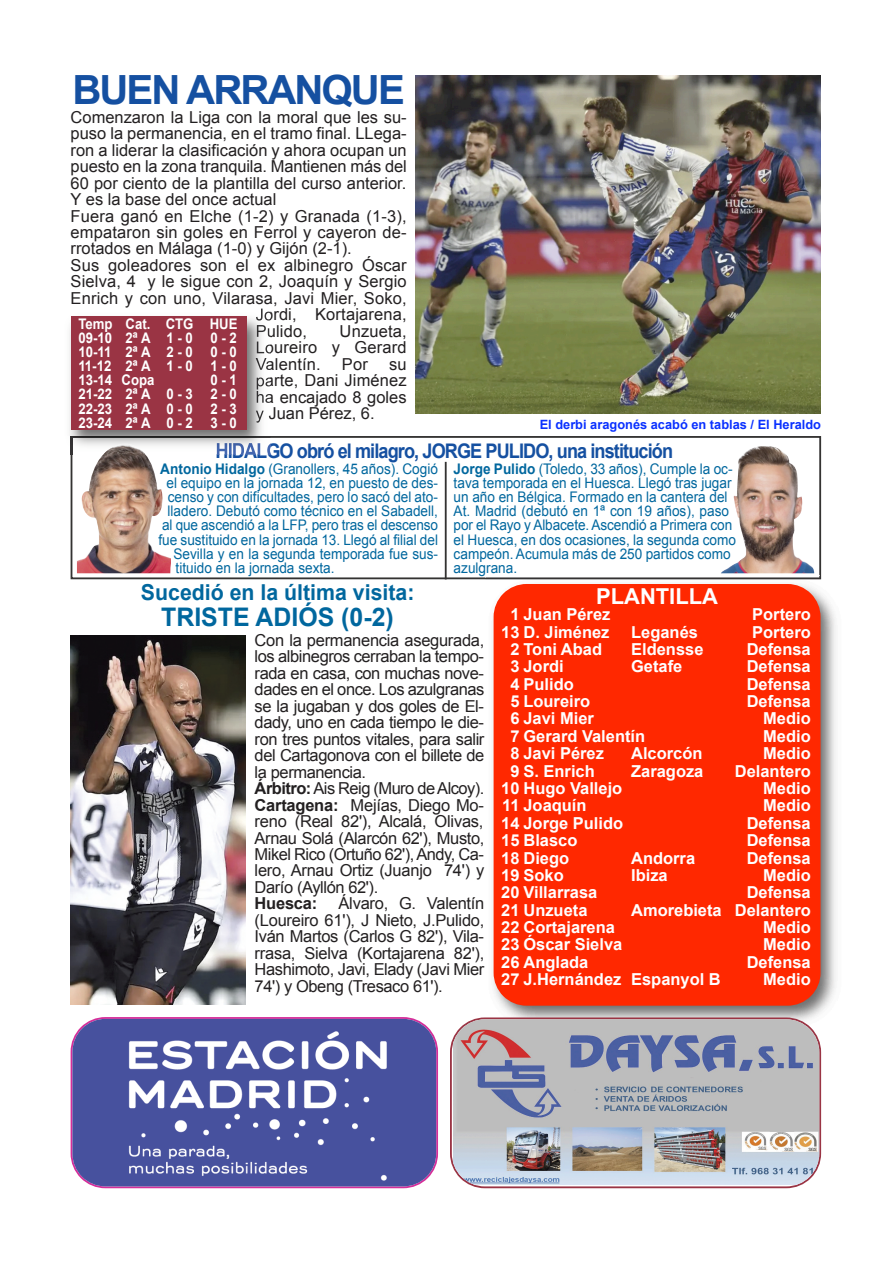
<style>
.page{position:relative;width:893px;height:1263px;background:#fff}
.page>*{position:absolute;margin:0;border:0;box-sizing:border-box;transform-origin:0 0}
.t1{font:700 40.2px "Arial";letter-spacing:-.05em;color:#1550a1}
.t2{font:700 25.65px "Arial";color:#00679e}
.t3{font:700 21.9px "Arial";color:#00679e}
.t4{font:700 21.9px "Arial";color:#fff}
.t5{font:700 20.1px "Arial";letter-spacing:-.05em;color:#1550a1;scale:.9 1}
.t6{font:16.5px/16.5px "Arial";letter-spacing:-.005em;color:#232021;text-align:justify}
.t7{font:700 16.5px "Arial";color:#fff}
.t8{font:16.5px/16.5px "Arial";letter-spacing:-.025em;color:#232021}
.t9{font:700 16.5px "Arial";letter-spacing:-.015em;color:#232021}
.t10{font:14.7px/14.2px "Arial";color:#00679e;scale:.93 1}
.t11{font:700 14.7px/14.1px "Arial";color:#fff;text-align:justify;scale:.9 1}
.t12{font:700 12.75px "Arial";color:#0a31ff}
.s1{font-weight:700}
</style>
<div class="page">
<img style="left:71px;top:636px;width:174px;height:368px">
<div style="left:71px;top:436px;width:750px;height:143px;border:2px solid #343332"></div>
<img style="left:77px;top:454px;width:93px;height:119px">
<img style="left:721px;top:446px;width:93px;height:127px">
<img style="left:416px;top:76px;width:404px;height:337px">
<img style="left:485px;top:576px;width:351px;height:441px">
<img style="left:485px;top:576px;width:336px;height:3px">
<img style="left:485px;top:576px;width:31px;height:1px">
<div style="left:493px;top:584px;width:327px;height:422px;background:#ff2800"></div>
<svg style="left:444px;top:461px;width:3px;height:119px"></svg>
<img style="left:69px;top:308px;width:202px;height:146px">
<img style="left:256px;top:309px;width:15px;height:14px">
<img style="left:257px;top:325px;width:14px;height:14px">
<img style="left:256px;top:341px;width:15px;height:29px">
<img style="left:257px;top:374px;width:14px;height:29px">
<img style="left:256px;top:407px;width:15px;height:16px">
<img style="left:72px;top:437px;width:199px;height:1px">
<svg style="left:71px;top:437px;width:1px;height:17px"></svg>
<img style="left:217px;top:443px;width:54px;height:11px">
<img style="left:103px;top:444px;width:42px;height:10px">
<div style="left:71px;top:316px;width:175px;height:114px;background:#9a3444"></div>
<svg style="left:71px;top:1017px;width:367px;height:171px"></svg>
<img style="left:73px;top:1019px;width:363px;height:167px">
<svg style="left:450px;top:1017px;width:371px;height:171px"></svg>
<img style="left:453px;top:1019px;width:366px;height:166px">
<h1 class="t1" style="left:72px;top:68px;width:334px">BUEN ARRANQUE</h1>
<p class="t6" style="left:71px;top:109px;width:337px">Comenzaron la Liga con la moral que les su-</p>
<p class="t6" style="left:71px;top:125px;width:337px">puso la permanencia, en el tramo final. LLega-</p>
<p class="t6" style="left:71px;top:142px;width:337px">ron a liderar la clasificación y ahora ocupan un</p>
<p class="t6" style="left:71px;top:158px;width:337px">puesto en la zona tranquila. Mantienen más del</p>
<p class="t6" style="left:71px;top:175px;width:337px">60 por ciento de la plantilla del curso anterior.</p>
<p class="t6" style="left:71px;top:191px;width:207px">Y es la base del once actual</p>
<p class="t6" style="left:71px;top:208px;width:337px">Fuera ganó en Elche (1-2) y Granada (1-3),</p>
<p class="t6" style="left:71px;top:224px;width:337px">empataron sin goles en Ferrol y cayeron de-</p>
<p class="t6" style="left:71px;top:241px;width:282px">rrotados en Málaga (1-0) y Gijón (2-1).</p>
<p class="t6" style="left:71px;top:257px;width:337px">Sus goleadores son el ex albinegro Óscar</p>
<p class="t6" style="left:71px;top:273px;width:337px">Sielva, 4 y le sigue con 2, Joaquín y Sergio</p>
<p class="t6" style="left:71px;top:290px;width:337px">Enrich y con uno, Vilarasa, Javi Mier, Soko,</p>
<p class="t6" style="left:255px;top:306px;width:153px">Jordi, Kortajarena,</p>
<p class="t6" style="left:255px;top:323px;width:53px">Pulido,</p>
<p class="t11" style="left:78px;top:317px;width:178px">Temp Cat. CTG HUE 09-10 2ª A 1 - 0 0 - 2<br>10-11 2ª A 2 - 0 0 - 0<br>11-12 2ª A 1 - 0 1 - 0<br>13-14 Copa</p>
<p class="t6" style="left:255px;top:323px;width:153px;text-indent:84px">Unzueta, Loureiro y Gerard Valentín.</p>
<p class="t6" style="left:342px;top:356px;width:27px">Por</p>
<p class="t6" style="left:255px;top:356px;width:153px;text-indent:133px">su parte, Dani Jiménez ha encajado 8 goles y Juan Pérez, 6.</p>
<p class="t11" style="left:78px;top:373px;width:178px;text-indent:132px">0 - 1<br>21-22 2ª A 0 - 3 2 - 0<br>22-23 2ª A 0 - 0 2 - 3<br>23-24 2ª A 0 - 2 3 - 0</p>
<p class="t12" style="left:539px;top:418px;width:283px">El derbi aragonés acabó en tablas / El Heraldo</p>
<p class="t5" style="left:215px;top:439px;width:510px">HIDALGO obró el milagro, JORGE PULIDO, una institución</p>
<p class="t10" style="left:160px;top:461px;width:300px"><span class="s1">Antonio Hidalgo</span> (Granollers, 45 años). Cogió</p>
<p class="t10" style="left:166px;top:476px;width:293px">el equipo en la jornada 12, en puesto de des-</p>
<p class="t10" style="left:168px;top:490px;width:292px">censo y con dificultades, pero lo sacó del ato-</p>
<p class="t10" style="left:168px;top:504px;width:292px">lladero. Debutó como técnico en el Sabadell,</p>
<p class="t10" style="left:162px;top:518px;width:298px">al que ascendió a la LFP, pero tras el descenso</p>
<p class="t10" style="left:158px;top:532px;width:302px">fue sustituido en la jornada 13. Llegó al filial del</p>
<p class="t10" style="left:173px;top:546px;width:286px">Sevilla y en la segunda temporada fue sus-</p>
<p class="t10" style="left:176px;top:561px;width:172px">tituido en la jornada sexta.</p>
<p class="t10" style="left:453px;top:461px;width:305px"><span class="s1">Jorge Pulido</span> (Toledo, 33 años), Cumple la oc&shy;tava temporada en el Huesca. Llegó tras jugar un año en Bélgica. Formado en la cantera del At. Madrid (debutó en 1ª con 19 años), paso por el Rayo y Albacete. Ascendió a Primera con el Huesca, en dos ocasiones, la segunda como campeón. Acumula más de 250 partidos como azulgrana.</p>
<h3 class="t3" style="left:141px;top:580px;width:275px">Sucedió en la última visita:</h3>
<h2 class="t2" style="left:161px;top:602px;width:234px">TRISTE ADIÓS (0-2)</h2>
<p class="t8" style="left:255px;top:632px;width:231px">Con la permanencia asegurada, los albinegros cerraban la tempo&shy;rada en casa, con muchas nove&shy;dades en el once. Los azulgranas se la jugaban y dos goles de El&shy;dady, uno en cada tiempo le die&shy;ron tres puntos vitales, para salir del Cartagonova con el billete de la permanencia.<br><span class="s1">Árbitro:</span> Ais Reig (Muro de Alcoy).<br><span class="s1">Cartagena:</span> Mejías, Diego Mo&shy;reno (Real 82'), Alcalá, Olivas,<br>Arnau Solá (Alarcón 62'), Musto,<br>Mikel Rico (Ortuño 62'), Andy, Ca&shy;lero, Arnau Ortiz (Juanjo 74') y<br>Darío (Ayllón 62').</p>
<p class="t9" style="left:255px;top:894px;width:64px">Huesca:</p>
<p class="t6" style="left:255px;top:895px;width:231px;text-indent:84px">Álvaro, G. Valentín (Loureiro 61'), J Nieto, J.Pulido, Iván Martos (Carlos G 82'), Vila&shy;rrasa, Sielva (Kortajarena 82'), Hashimoto, Javi, Elady (Javi Mier 74') y Obeng (Tresaco 61').</p>
<h3 class="t4" style="left:596px;top:584px;width:123px">PLANTILLA</h3>
<p class="t7" style="left:510px;top:605px;width:102px">1 Juan Pérez</p>
<p class="t7" style="left:752px;top:605px;width:60px">Portero</p>
<p class="t7" style="left:501px;top:623px;width:110px">13 D. Jiménez</p>
<p class="t7" style="left:631px;top:623px;width:68px">Leganés</p>
<p class="t7" style="left:752px;top:623px;width:60px">Portero</p>
<p class="t7" style="left:510px;top:640px;width:93px">2 Toni Abad</p>
<p class="t7" style="left:631px;top:640px;width:74px">Eldensse</p>
<p class="t7" style="left:746px;top:640px;width:66px">Defensa</p>
<p class="t7" style="left:510px;top:657px;width:55px">3 Jordi</p>
<p class="t7" style="left:631px;top:657px;width:53px">Getafe</p>
<p class="t7" style="left:746px;top:657px;width:66px">Defensa</p>
<p class="t7" style="left:510px;top:675px;width:65px">4 Pulido</p>
<p class="t7" style="left:746px;top:675px;width:66px">Defensa</p>
<p class="t7" style="left:510px;top:692px;width:81px">5 Loureiro</p>
<p class="t7" style="left:746px;top:692px;width:66px">Defensa</p>
<p class="t7" style="left:510px;top:709px;width:85px">6 Javi Mier</p>
<p class="t7" style="left:763px;top:709px;width:49px">Medio</p>
<p class="t7" style="left:510px;top:727px;width:136px">7 Gerard Valentín</p>
<p class="t7" style="left:763px;top:727px;width:49px">Medio</p>
<p class="t7" style="left:510px;top:744px;width:95px">8 Javi Pérez</p>
<p class="t7" style="left:631px;top:744px;width:73px">Alcorcón</p>
<p class="t7" style="left:763px;top:744px;width:49px">Medio</p>
<p class="t7" style="left:510px;top:762px;width:86px">9 S. Enrich</p>
<p class="t7" style="left:631px;top:762px;width:74px">Zaragoza</p>
<p class="t7" style="left:734px;top:762px;width:77px">Delantero</p>
<p class="t7" style="left:501px;top:779px;width:123px">10 Hugo Vallejo</p>
<p class="t7" style="left:763px;top:779px;width:49px">Medio</p>
<p class="t7" style="left:502px;top:796px;width:86px">11 Joaquín</p>
<p class="t7" style="left:763px;top:796px;width:49px">Medio</p>
<p class="t7" style="left:501px;top:814px;width:123px">14 Jorge Pulido</p>
<p class="t7" style="left:746px;top:814px;width:66px">Defensa</p>
<p class="t7" style="left:501px;top:831px;width:78px">15 Blasco</p>
<p class="t7" style="left:746px;top:831px;width:66px">Defensa</p>
<p class="t7" style="left:501px;top:849px;width:69px">18 Diego</p>
<p class="t7" style="left:631px;top:849px;width:66px">Andorra</p>
<p class="t7" style="left:746px;top:849px;width:66px">Defensa</p>
<p class="t7" style="left:501px;top:866px;width:64px">19 Soko</p>
<p class="t7" style="left:631px;top:866px;width:38px">Ibiza</p>
<p class="t7" style="left:763px;top:866px;width:49px">Medio</p>
<p class="t7" style="left:501px;top:883px;width:98px">20 Villarrasa</p>
<p class="t7" style="left:746px;top:883px;width:66px">Defensa</p>
<p class="t7" style="left:501px;top:901px;width:88px">21 Unzueta</p>
<p class="t7" style="left:631px;top:901px;width:181px">Amorebieta Delantero</p>
<p class="t7" style="left:501px;top:918px;width:115px">22 Cortajarena</p>
<p class="t7" style="left:763px;top:918px;width:49px">Medio</p>
<p class="t7" style="left:501px;top:935px;width:123px">23 Óscar Sielva</p>
<p class="t7" style="left:763px;top:935px;width:49px">Medio</p>
<p class="t7" style="left:501px;top:953px;width:89px">26 Anglada</p>
<p class="t7" style="left:746px;top:953px;width:66px">Defensa</p>
<p class="t7" style="left:501px;top:970px;width:221px">27 J.Hernández Espanyol B</p>
<p class="t7" style="left:763px;top:970px;width:49px">Medio</p>
</div>
